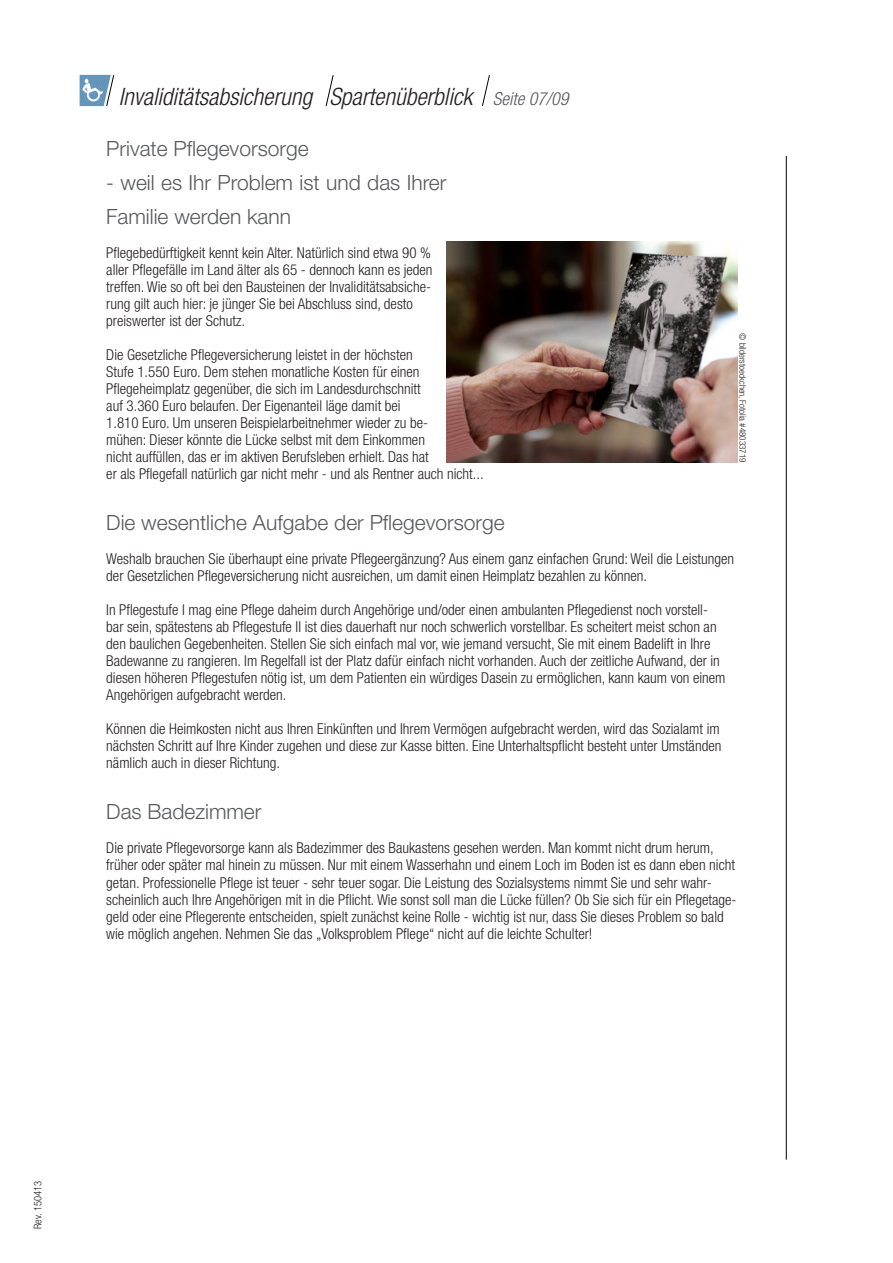
<style>
.page{position:relative;width:893px;height:1263px;background:#fff}
.page>*{position:absolute;margin:0;border:0;box-sizing:border-box;transform-origin:0 0}
.t1{font:italic 300 condensed 24px "Helvetica Neue LT Std";color:#231f20}
.t2{font:300 21px/34px "Helvetica Neue LT Std";color:#57585a}
.t3{font:300 condensed 15px/17px "Helvetica Neue LT Std";color:#231f20}
.t4{font:300 condensed 10.5px "Helvetica Neue LT Std";color:#231f20}
.t5{font:300 condensed 9px "Helvetica Neue LT Std";color:#231f20}
.s1{font-size:18px;color:#57585a}
</style>
<div class="page">
<img style="left:80px;top:75px;width:26px;height:31px">
<svg style="left:106px;top:74px;width:9px;height:32px"></svg>
<svg style="left:482px;top:75px;width:8px;height:31px"></svg>
<svg style="left:325px;top:75px;width:9px;height:31px"></svg>
<hr style="left:786px;top:156px;width:1px;height:1004px;background:#010201">
<img style="left:446px;top:241px;width:291px;height:221px">
<h1 class="t1" style="left:119px;top:83px;width:451px">Invaliditätsabsicherung Spartenüberblick <span class="s1">Seite 07/09</span></h1>
<h2 class="t2" style="left:106px;top:131px;width:204px">Private Pflegevorsorge</h2>
<h2 class="t2" style="left:106px;top:165px;width:342px">- weil es Ihr Problem ist und das Ihrer<br>Familie werden kann</h2>
<p class="t3" style="left:106px;top:244px;width:328px">Pflegebedürftigkeit kennt kein Alter. Natürlich sind etwa 90 % aller Pflegefälle im Land älter als 65 - dennoch kann es jeden treffen. Wie so oft bei den Bausteinen der Invaliditätsabsiche&shy;rung gilt auch hier: je jünger Sie bei Abschluss sind, desto preiswerter ist der Schutz.</p>
<p class="t3" style="left:106px;top:346px;width:379px">Die Gesetzliche Pflegeversicherung leistet in der höchsten<br>Stufe 1.550 Euro. Dem stehen monatliche Kosten für einen Pflegeheimplatz gegenüber, die sich im Landesdurchschnitt<br>auf 3.360 Euro belaufen. Der Eigenanteil läge damit bei<br>1.810 Euro. Um unseren Beispielarbeitnehmer wieder zu be-<br>mühen: Dieser könnte die Lücke selbst mit dem Einkommen<br>nicht auffüllen, das er im aktiven Berufsleben erhielt. Das hat<br>er als Pflegefall natürlich gar nicht mehr - und als Rentner auch nicht...</p>
<h2 class="t2" style="left:106px;top:505px;width:400px">Die wesentliche Aufgabe der Pflegevorsorge</h2>
<p class="t3" style="left:106px;top:550px;width:629px">Weshalb brauchen Sie überhaupt eine private Pflegeergänzung? Aus einem ganz einfachen Grund: Weil die Leistungen der Gesetzlichen Pflegeversicherung nicht ausreichen, um damit einen Heimplatz bezahlen zu können.</p>
<p class="t3" style="left:106px;top:601px;width:621px">In Pflegestufe I mag eine Pflege daheim durch Angehörige und/oder einen ambulanten Pflegedienst noch vorstell&shy;bar sein, spätestens ab Pflegestufe II ist dies dauerhaft nur noch schwerlich vorstellbar. Es scheitert meist schon an den baulichen Gegebenheiten. Stellen Sie sich einfach mal vor, wie jemand versucht, Sie mit einem Badelift in Ihre Badewanne zu rangieren. Im Regelfall ist der Platz dafür einfach nicht vorhanden. Auch der zeitliche Aufwand, der in diesen höheren Pflegestufen nötig ist, um dem Patienten ein würdiges Dasein zu ermöglichen, kann kaum von einem Angehörigen aufgebracht werden.</p>
<p class="t3" style="left:106px;top:720px;width:617px;text-align:justify">Können die Heimkosten nicht aus Ihren Einkünften und Ihrem Vermögen aufgebracht werden, wird das Sozialamt im nächsten Schritt auf Ihre Kinder zugehen und diese zur Kasse bitten. Eine Unterhaltspflicht besteht unter Umständen nämlich auch in dieser Richtung.</p>
<h2 class="t2" style="left:106px;top:794px;width:157px">Das Badezimmer</h2>
<p class="t3" style="left:106px;top:839px;width:632px">Die private Pflegevorsorge kann als Badezimmer des Baukastens gesehen werden. Man kommt nicht drum herum, früher oder später mal hinein zu müssen. Nur mit einem Wasserhahn und einem Loch im Boden ist es dann eben nicht getan. Professionelle Pflege ist teuer - sehr teuer sogar. Die Leistung des Sozialsystems nimmt Sie und sehr wahr&shy;scheinlich auch Ihre Angehörigen mit in die Pflicht. Wie sonst soll man die Lücke füllen? Ob Sie sich für ein Pflegetage&shy;geld oder eine Pflegerente entscheiden, spielt zunächst keine Rolle - wichtig ist nur, dass Sie dieses Problem so bald wie möglich angehen. Nehmen Sie das „Volksproblem Pflege“ nicht auf die leichte Schulter!</p>
<p class="t5" style="left:748px;top:333px;width:130px;rotate:90deg">© bilderstoeckchen, Fotolia #48033719</p>
<p class="t4" style="left:32px;top:1229px;width:49px;rotate:-90deg">Rev. 150413</p>
</div>
